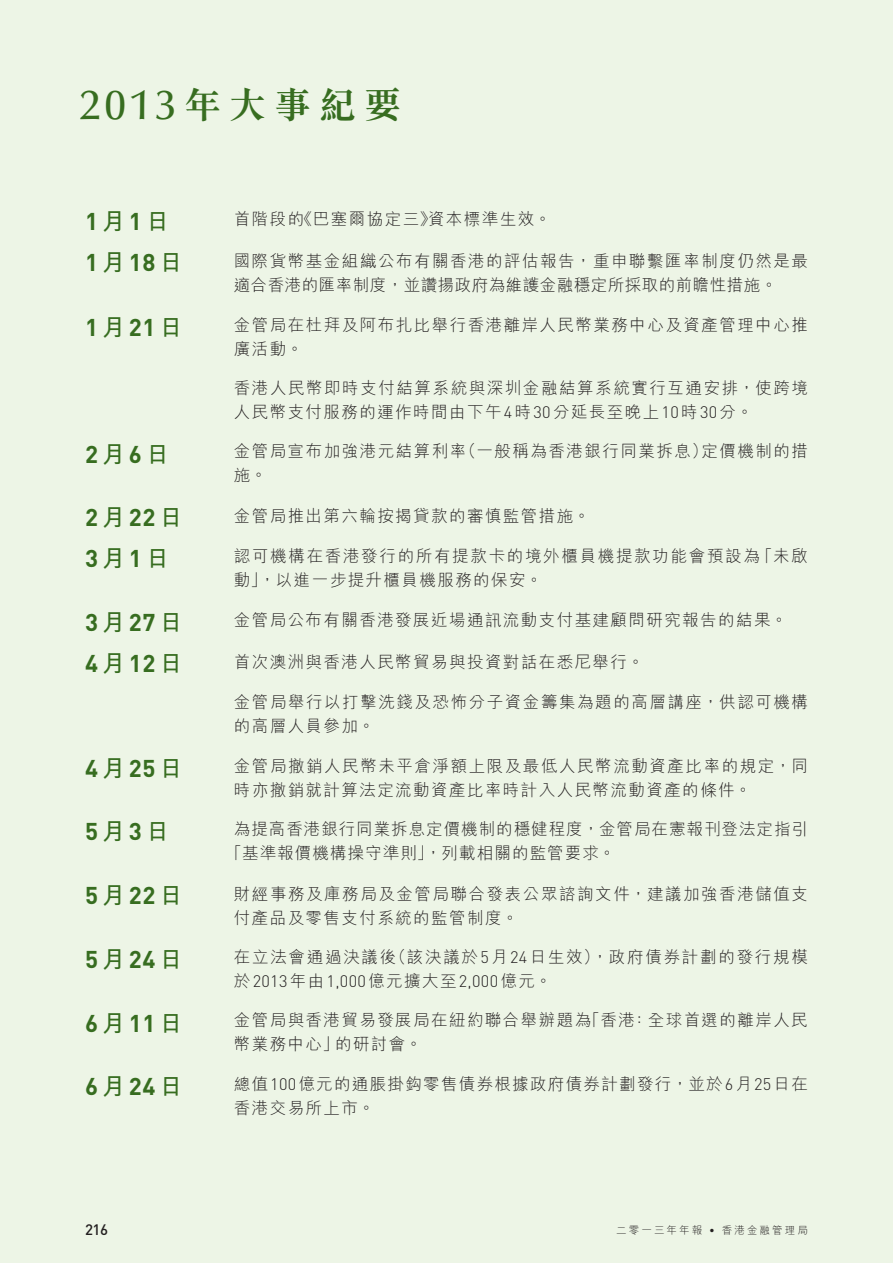
<style>
.page{position:relative;width:893px;height:1263px;background:#edf5e6}
.page>*{position:absolute;margin:0;border:0;box-sizing:border-box;transform-origin:0 0}
.t1{font:700 37.5px "M Sung HK";letter-spacing:.2em;color:#376d20}
.t2{font:700 24px "DIN";letter-spacing:.02em;color:#376d20}
.t3{font:300 16.5px/24px "M Hei HK";letter-spacing:.085em;color:#231f20}
.t4{font:300 16.5px/24px "M Hei HK";letter-spacing:.105em;color:#231f20}
.t5{font:300 16.5px/24px "M Hei HK";letter-spacing:.06em;color:#231f20}
.t6{font:500 15px "DIN";color:#231f20}
.t7{font:300 10.5px "M Hei HK";letter-spacing:.2em;color:#231f20}
.s1{font-family:"Optima LT Std";font-weight:500;font-size:42px}
.s2{font-family:"M Hei HK"}
.s3{font-family:"DIN"}
.s4{font-family:"M Hei HKS";font-weight:300;color:#edf5e6}
</style>
<div class="page">
<h1 class="t1" style="left:80px;top:86px;width:323px"><span class="s1">2013</span> 年大事紀要</h1>
<p class="t2" style="left:85px;top:205px;width:86px">1<span class="s2">月</span>1<span class="s2">日</span></p>
<p class="t3" style="left:234px;top:207px;width:319px">首階段的《巴塞爾協定三》資本標準生效。</p>
<p class="t2" style="left:85px;top:247px;width:99px">1<span class="s2">月</span>18<span class="s2">日</span></p>
<p class="t3" style="left:234px;top:249px;width:576px">國際貨幣基金組織公布有關香港的評估報告，重申聯繫匯率制度仍然是最適合香港的匯率制度，並讚揚政府為維護金融穩定所採取的前瞻性措施。</p>
<p class="t2" style="left:85px;top:311px;width:99px">1<span class="s2">月</span>21<span class="s2">日</span></p>
<p class="t3" style="left:234px;top:312px;width:576px">金管局在杜拜及阿布扎比舉行香港離岸人民幣業務中心及資產管理中心推廣活動。</p>
<p class="t3" style="left:234px;top:376px;width:576px">香港人民幣即時支付結算系統與深圳金融結算系統實行互通安排，使跨境人民幣支付服務的運作時間由下午<span class="s3">4</span>時<span class="s3">30</span>分延長至晚上<span class="s3">10</span>時<span class="s3">30</span>分。</p>
<p class="t2" style="left:85px;top:438px;width:86px">2<span class="s2">月</span>6<span class="s2">日</span></p>
<p class="t3" style="left:234px;top:439px;width:576px">金管局宣布加強港元結算利率（一般稱為香港銀行同業拆息）定價機制的措施。</p>
<p class="t2" style="left:85px;top:502px;width:99px">2<span class="s2">月</span>22<span class="s2">日</span></p>
<p class="t3" style="left:234px;top:503px;width:358px">金管局推出第六輪按揭貸款的審慎監管措施。</p>
<p class="t2" style="left:85px;top:543px;width:86px">3<span class="s2">月</span>1<span class="s2">日</span></p>
<p class="t4" style="left:234px;top:544px;width:576px">認可機構在香港發行的所有提款卡的境外櫃員機提款功能會預設為「未啟動」，以進一步提升櫃員機服務的保安。</p>
<p class="t2" style="left:85px;top:606px;width:99px">3<span class="s2">月</span>27<span class="s2">日</span></p>
<p class="t3" style="left:234px;top:608px;width:555px">金管局公布有關香港發展近場通訊流動支付基建顧問研究報告的結果。</p>
<p class="t2" style="left:85px;top:648px;width:99px">4<span class="s2">月</span>12<span class="s2">日</span></p>
<p class="t3" style="left:234px;top:649px;width:411px">首次澳洲與香港人民幣貿易與投資對話在悉尼舉行。</p>
<p class="t3" style="left:234px;top:690px;width:576px">金管局舉行以打擊洗錢及恐怖分子資金籌集為題的高層講座，供認可機構的高層人員參加。</p>
<p class="t2" style="left:85px;top:752px;width:99px">4<span class="s2">月</span>25<span class="s2">日</span></p>
<p class="t3" style="left:234px;top:753px;width:576px">金管局撤銷人民幣未平倉淨額上限及最低人民幣流動資產比率的規定，同時亦撤銷就計算法定流動資產比率時計入人民幣流動資產的條件。</p>
<p class="t2" style="left:85px;top:816px;width:86px">5<span class="s2">月</span>3<span class="s2">日</span></p>
<p class="t5" style="left:226px;top:817px;width:584px;text-indent:8px">為提高香港銀行同業拆息定價機制的穩健程度，金管局在憲報刊登法定指引「基準報價機構操守準則」，列載相關的監管要求。</p>
<p class="t2" style="left:85px;top:879px;width:99px">5<span class="s2">月</span>22<span class="s2">日</span></p>
<p class="t3" style="left:234px;top:881px;width:576px">財經事務及庫務局及金管局聯合發表公眾諮詢文件，建議加強香港儲值支付產品及零售支付系統的監管制度。</p>
<p class="t2" style="left:85px;top:944px;width:99px">5<span class="s2">月</span>24<span class="s2">日</span></p>
<p class="t4" style="left:234px;top:945px;width:576px">在立法會通過決議後（該決議於<span class="s3">5</span>月<span class="s3">24</span>日生效），政府債券計劃的發行規模於<span class="s3">2013</span>年由<span class="s3">1,000</span>億元擴大至<span class="s3">2,000</span>億元。</p>
<p class="t2" style="left:85px;top:1007px;width:99px">6<span class="s2">月</span>11<span class="s2">日</span></p>
<p class="t3" style="left:234px;top:1008px;width:575px">金管局與香港貿易發展局在紐約聯合舉辦題為「香港：全球首選的離岸人民幣業務中心」的研討會。</p>
<p class="t2" style="left:85px;top:1071px;width:99px">6<span class="s2">月</span>24<span class="s2">日</span></p>
<p class="t3" style="left:234px;top:1071px;width:575px">總值<span class="s3">100</span>億元的通脹掛鈎零售債券根據政府債券計劃發行，並於<span class="s3">6</span>月<span class="s3">25</span>日在香港交易所上市。</p>
<p class="t6" style="left:66px;top:1219px;width:60px"><span class="s4">第</span> 216 <span class="s4">頁</span></p>
<p class="t7" style="left:616px;top:1224px;width:193px">二零一三年年報 <span class="s3">•</span> 香港金融管理局</p>
</div>
